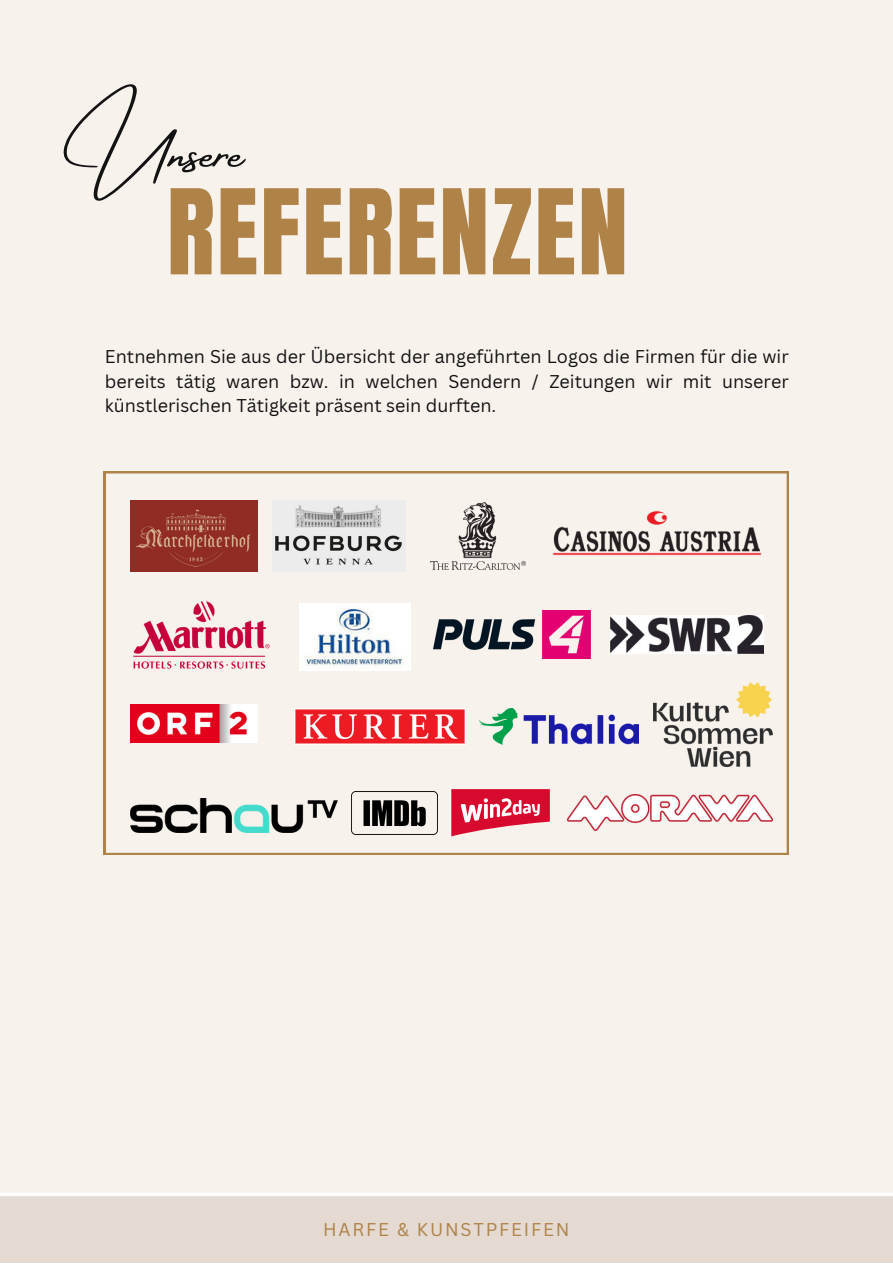
<style>
.page{position:relative;width:893px;height:1264px;background:#fff}
.page>*{position:absolute;margin:0;border:0;box-sizing:border-box;transform-origin:0 0}
.t1{font:100.35px "Anton";letter-spacing:.02em;color:#af8248}
.t2{font:53.4px "Amsterdam Four";color:#131313}
.t3{font:18px/24.8px "Canva Sans";color:#131313;text-align:justify}
.t4{font:18px "Canva Sans";letter-spacing:.1em;color:#af8248}
</style>
<div class="page">
<div style="left:0;top:0;width:892px;height:1262px;background:#f8f2ed"></div>
<svg style="left:104px;top:471px;width:684px;height:383px"></svg>
<img style="left:434px;top:610px;width:156px;height:49px">
<img style="left:610px;top:615px;width:153px;height:38px">
<img style="left:130px;top:704px;width:127px;height:39px">
<img style="left:294px;top:708px;width:171px;height:36px">
<img style="left:351px;top:791px;width:86px;height:43px">
<img style="left:479px;top:708px;width:159px;height:36px">
<img style="left:130px;top:798px;width:207px;height:34px">
<img style="left:567px;top:794px;width:205px;height:36px">
<svg style="left:451px;top:789px;width:99px;height:47px"></svg>
<img style="left:551px;top:509px;width:211px;height:47px">
<img style="left:653px;top:682px;width:119px;height:84px">
<div style="left:0;top:1193px;width:892px;height:69px;background:#e4dad1"></div>
<img style="left:300px;top:603px;width:110px;height:68px">
<img style="left:130px;top:598px;width:142px;height:73px">
<img style="left:130px;top:500px;width:127px;height:71px">
<img style="left:272px;top:500px;width:133px;height:71px">
<img style="left:428px;top:500px;width:99px;height:71px">
<p class="t2" style="left:76px;top:123px;width:170px">Unsere</p>
<p class="t1" style="left:167px;top:160px;width:462px">REFERENZEN</p>
<p class="t3" style="left:105px;top:343px;width:685px">Entnehmen Sie aus der Übersicht der angeführten Logos die Firmen für die wir bereits tätig waren bzw. in welchen Sendern / Zeitungen wir mit unserer künstlerischen Tätigkeit präsent sein durften.</p>
<p class="t4" style="left:323px;top:1216px;width:248px">HARFE &amp; KUNSTPFEIFEN</p>
</div>
